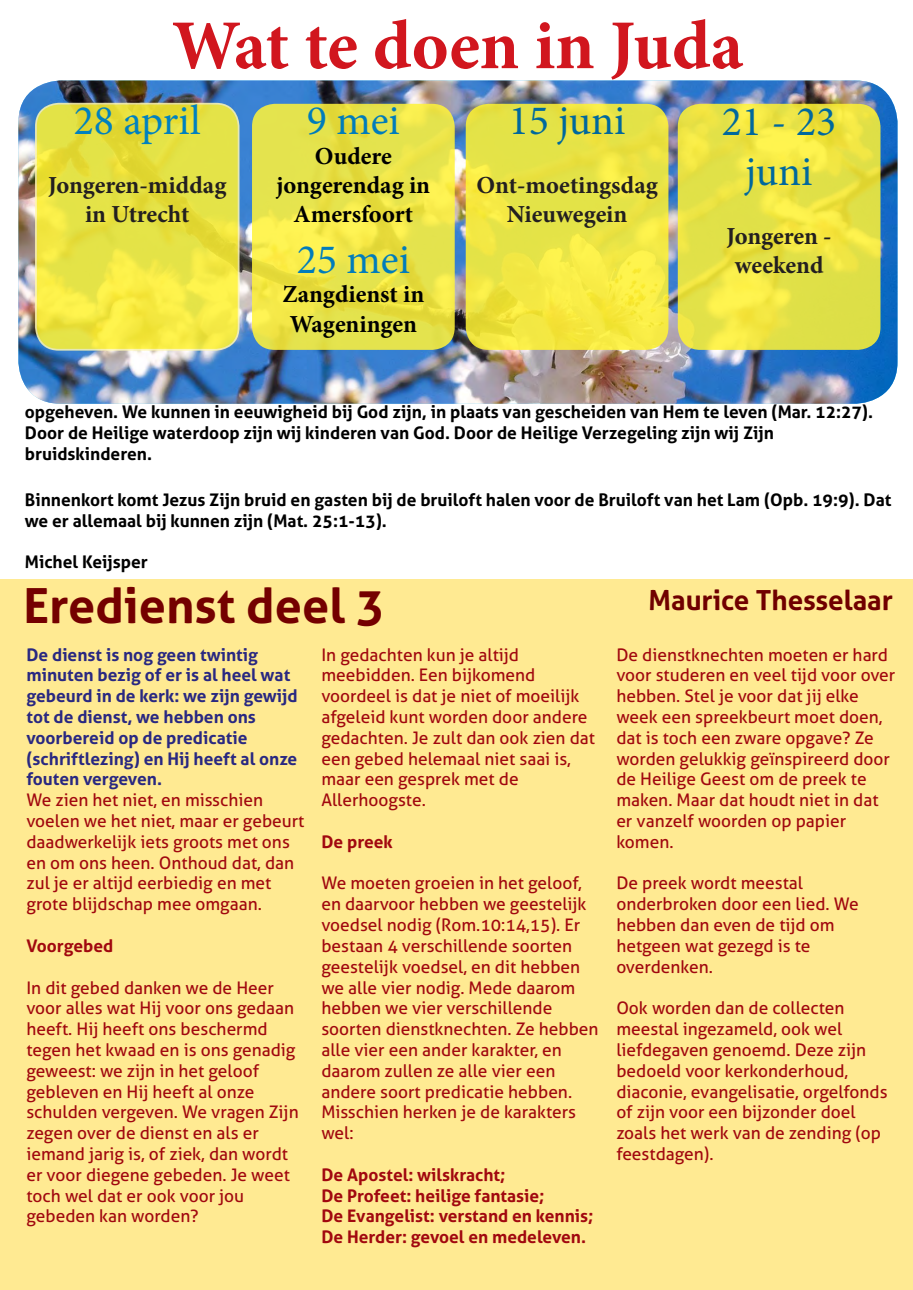
<style>
.page{position:relative;width:913px;height:1290px;background:#fff}
.page>*{position:absolute;margin:0;border:0;box-sizing:border-box;transform-origin:0 0}
.t1{font:700 70px "Minion Pro";letter-spacing:-.005em;color:#d1161e}
.t2{font:700 48.48px "Aller";color:#740000}
.t3{font:42px/50.4px "Minion Pro";color:#00689d;text-align:center}
.t4{font:42px "Minion Pro";color:#007cbb}
.t5{font:42px "Minion Pro";color:#0081bf}
.t6{font:700 27.82px "Aller";color:#700000}
.t7{font:700 24.5px/29.4px "Minion Pro";color:#231f20;text-align:center}
.t8{font:700 24.5px/29.4px "Minion Pro";color:#000;text-align:center}
.t9{font:17.32px/20.8px "Aller";color:#a1080f}
.t10{font:700 17.32px/20.8px "Aller";color:#000}
.t11{font:700 17.32px/20.8px "Aller";color:#292882}
.t12{font:700 17.32px/20.8px "Aller";color:#a1080f}
</style>
<div class="page">
<div style="left:0;top:580px;width:913px;height:710px;background:#ffea92"></div>
<img style="left:18px;top:80px;width:879px;height:324px">
<svg style="left:36px;top:104px;width:203px;height:246px;background:#eae442"></svg>
<div style="left:35px;top:103px;width:204px;height:248px;border:2px solid #fff8b2;border-radius:23px"></div>
<svg style="left:466px;top:104px;width:202px;height:246px;background:#ede644"></svg>
<svg style="left:252px;top:104px;width:203px;height:246px;background:#eae349"></svg>
<svg style="left:678px;top:104px;width:202px;height:246px;background:#e9e345"></svg>
<h1 class="t1" style="left:172px;top:-4px;width:573px">Wat te doen in Juda</h1>
<h3 class="t5" style="left:74px;top:93px;width:128px">28 april</h3>
<h3 class="t7" style="left:48px;top:170px;width:180px">Jongeren-middag in Utrecht</h3>
<h3 class="t3" style="left:509px;top:96px;width:118px">15 juni</h3>
<h3 class="t7" style="left:476px;top:170px;width:183px">Ont-moetingsdag<br>Nieuwegein</h3>
<h3 class="t4" style="left:307px;top:93px;width:95px">9 mei</h3>
<h3 class="t8" style="left:277px;top:141px;width:155px">Oudere jongerendag in<br>Amersfoort</h3>
<h3 class="t4" style="left:297px;top:231px;width:115px">25 mei</h3>
<h3 class="t8" style="left:282px;top:279px;width:143px">Zangdienst in<br>Wageningen</h3>
<h3 class="t3" style="left:722px;top:96px;width:116px">21 - 23 juni</h3>
<h3 class="t7" style="left:726px;top:221px;width:107px">Jongeren - weekend</h3>
<p class="t10" style="left:25px;top:402px;width:850px">opgeheven. We kunnen in eeuwigheid bij God zijn, in plaats van gescheiden van Hem te leven (Mar. 12:27).<br>Door de Heilige waterdoop zijn wij kinderen van God. Door de Heilige Verzegeling zijn wij Zijn bruidskinderen.</p>
<p class="t10" style="left:25px;top:489px;width:868px">Binnenkort komt Jezus Zijn bruid en gasten bij de bruiloft halen voor de Bruiloft van het Lam (Opb. 19:9). Dat we er allemaal bij kunnen zijn (Mat. 25:1-13).</p>
<p class="t10" style="left:25px;top:552px;width:125px">Michel Keijsper</p>
<h2 class="t2" style="left:24px;top:577px;width:363px">Eredienst deel 3</h2>
<h3 class="t6" style="left:648px;top:584px;width:246px">Maurice Thesselaar</h3>
<p class="t11" style="left:26px;top:644px;width:273px">De dienst is nog geen twintig minuten bezig of er is al heel wat gebeurd in de kerk: we zijn gewijd tot de dienst, we hebben ons voorbereid op de predicatie (schriftlezing) en Hij heeft al onze fouten vergeven.</p>
<p class="t9" style="left:26px;top:790px;width:279px">We zien het niet, en misschien voelen we het niet, maar er gebeurt daadwerkelijk iets groots met ons en om ons heen. Onthoud dat, dan zul je er altijd eerbiedig en met grote blijdschap mee omgaan.</p>
<p class="t12" style="left:26px;top:935px;width:88px">Voorgebed</p>
<p class="t9" style="left:26px;top:977px;width:274px">In dit gebed danken we de Heer voor alles wat Hij voor ons gedaan heeft. Hij heeft ons beschermd tegen het kwaad en is ons genadig geweest: we zijn in het geloof gebleven en Hij heeft al onze schulden vergeven. We vragen Zijn zegen over de dienst en als er iemand jarig is, of ziek, dan wordt er voor diegene gebeden. Je weet toch wel dat er ook voor jou gebeden kan worden?</p>
<p class="t9" style="left:321px;top:644px;width:275px">In gedachten kun je altijd meebidden. Een bijkomend voordeel is dat je niet of moeilijk afgeleid kunt worden door andere gedachten. Je zult dan ook zien dat een gebed helemaal niet saai is, maar een gesprek met de<br>Allerhoogste.</p>
<p class="t12" style="left:321px;top:831px;width:73px">De preek</p>
<p class="t9" style="left:321px;top:873px;width:279px">We moeten groeien in het geloof, en daarvoor hebben we geestelijk voedsel nodig (Rom.10:14,15). Er bestaan 4 verschillende soorten geestelijk voedsel, en dit hebben we alle vier nodig. Mede daarom hebben we vier verschillende soorten dienstknechten. Ze hebben alle vier een ander karakter, en daarom zullen ze alle vier een andere soort predicatie hebben.<br>Misschien herken je de karakters wel:</p>
<p class="t12" style="left:321px;top:1164px;width:274px">De Apostel: wilskracht;<br>De Profeet: heilige fantasie;<br>De Evangelist: verstand en kennis;<br>De Herder: gevoel en medeleven.</p>
<p class="t9" style="left:616px;top:644px;width:280px">De dienstknechten moeten er hard voor studeren en veel tijd voor over hebben. Stel je voor dat jij elke week een spreekbeurt moet doen, dat is toch een zware opgave? Ze worden gelukkig geïnspireerd door de Heilige Geest om de preek te maken. Maar dat houdt niet in dat er vanzelf woorden op papier komen.</p>
<p class="t9" style="left:616px;top:873px;width:244px">De preek wordt meestal onderbroken door een lied. We hebben dan even de tijd om hetgeen wat gezegd is te overdenken.</p>
<p class="t9" style="left:616px;top:998px;width:273px">Ook worden dan de collecten meestal ingezameld, ook wel liefdegaven genoemd. Deze zijn bedoeld voor kerkonderhoud, diaconie, evangelisatie, orgelfonds of zijn voor een bijzonder doel zoals het werk van de zending (op feestdagen).</p>
</div>
